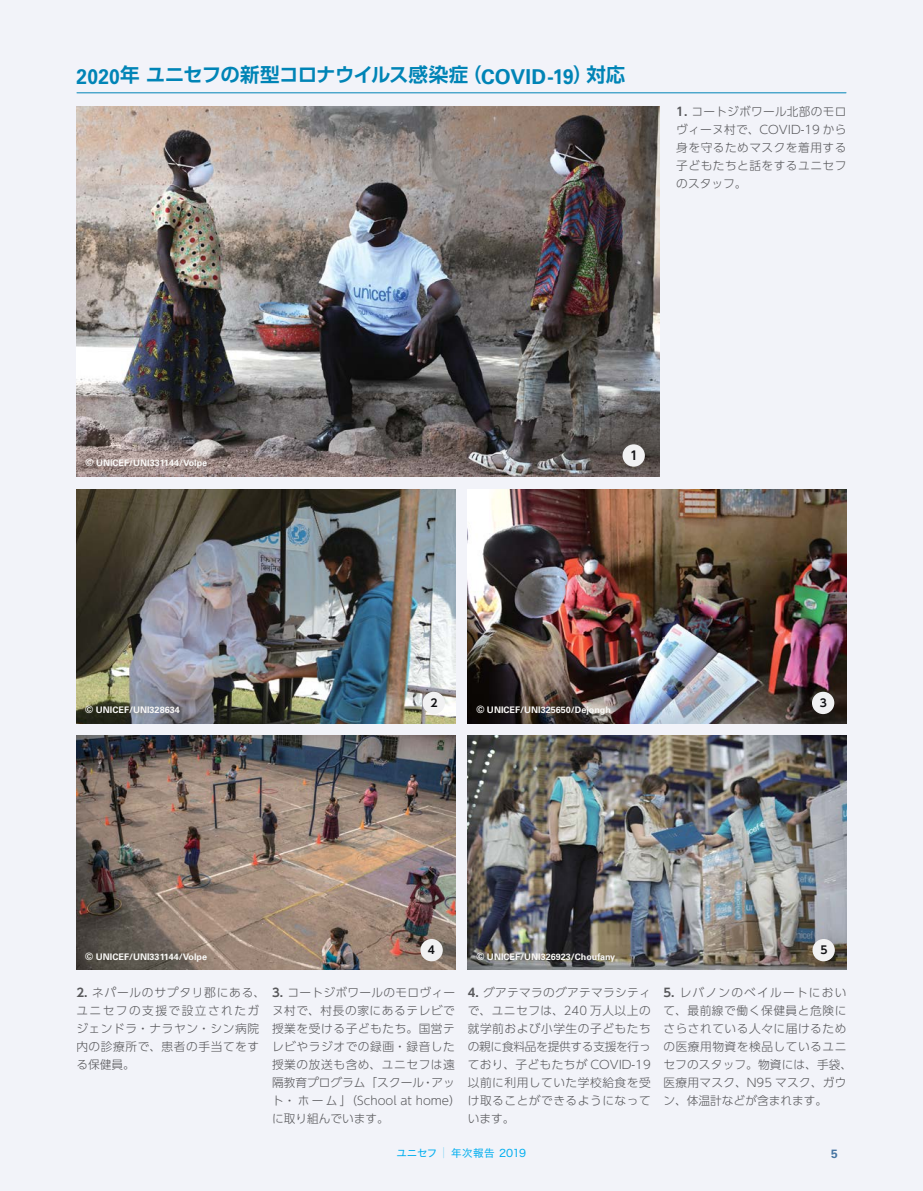
<style>
.page{position:relative;width:923px;height:1191px;background:#f2f3f9}
.page>*{position:absolute;margin:0;border:0;box-sizing:border-box;transform-origin:0 0}
.t1{font:700 19.5px "UD Shin Go Pro De";letter-spacing:-.035em;color:#0084b6}
.t2{font:700 12px "Univers LT Std";color:#4876a3}
.t3{font:700 12px "UD Shin Go Pro De";color:#101013}
.t4{font:300 11.7px/18px "UD Shin Go Pro";letter-spacing:.045em;color:#58585b}
.t5{font:700 10.8px "UD Shin Go Pro De";color:#101013}
.t6{font:10.5px "Hira Kaku Std W4";letter-spacing:-.02em;color:#00aeef}
.t7{font:700 9px "Univers LT Std";color:#f9f8f6}
.s1{font-family:"Univers LT Std";font-size:21px}
.s2{font-family:"Univers LT Std";font-size:20.4px}
.s3{font-family:"UD Shin Go Pro De";font-weight:700}
.s4{font-size:10.05px}
.s5{font-family:"Hira Kaku Std W0";font-size:11.55px}
</style>
<div class="page">
<img style="left:77px;top:106px;width:582px;height:370px">
<div style="left:622px;top:444px;width:23px;height:23px;background:#f1f1f2;border-radius:50%"></div>
<img style="left:77px;top:489px;width:378px;height:234px">
<div style="left:422px;top:692px;width:23px;height:22px;background:#f1f1f2;border-radius:50%"></div>
<img style="left:468px;top:489px;width:378px;height:234px">
<div style="left:812px;top:692px;width:22px;height:22px;background:#f1f1f2;border-radius:50%"></div>
<img style="left:77px;top:736px;width:378px;height:233px">
<div style="left:420px;top:939px;width:23px;height:22px;background:#f1f1f2;border-radius:50%"></div>
<img style="left:468px;top:736px;width:378px;height:233px">
<div style="left:812px;top:939px;width:23px;height:22px;background:#f1f1f2;border-radius:50%"></div>
<hr style="left:77px;top:92px;width:769px;height:1px;background:#0084b6">
<h1 class="t1" style="left:77px;top:59px;width:550px"><span class="s1">2020</span>年ユニセフの新型コロナウイルス感染症（<span class="s2">COVID-</span><span class="s1">19</span>）対応</h1>
<p class="t4" style="left:676px;top:102px;width:172px;text-align:justify"><span class="s3">1.</span> コートジボワール北部のモロヴィーヌ村で、COVID-19 から身を守るためマスクを着用する子どもたちと話をするユニセフのスタッフ。</p>
<p class="t7" style="left:85px;top:458px;width:123px"><span class="s4">©</span> UNICEF/UNI331144/Volpe</p>
<p class="t7" style="left:85px;top:704px;width:96px"><span class="s4">©</span> UNICEF/UNI328634</p>
<p class="t7" style="left:85px;top:951px;width:123px"><span class="s4">©</span> UNICEF/UNI331144/Volpe</p>
<p class="t3" style="left:630px;top:445px;width:9px">1</p>
<p class="t5" style="left:430px;top:694px;width:9px">2</p>
<p class="t7" style="left:476px;top:704px;width:136px"><span class="s4">©</span> UNICEF/UNI325650/Dejongh</p>
<p class="t5" style="left:428px;top:941px;width:9px">4</p>
<p class="t7" style="left:476px;top:951px;width:140px"><span class="s4">©</span> UNICEF/UNI326923/Choufany</p>
<p class="t5" style="left:820px;top:694px;width:9px">3</p>
<p class="t5" style="left:820px;top:941px;width:9px">5</p>
<p class="t4" style="left:76px;top:983px;width:190px"><span class="s3">2.</span> ネパールのサプタリ郡にある、ユニセフの支援で設立されたガジェンドラ・ナラヤン・シン病院内の診療所で、患者の手当てをする保健員。</p>
<p class="t4" style="left:272px;top:983px;width:190px"><span class="s3">3.</span> コートジボワールのモロヴィーヌ村で、村長の家にあるテレビで授業を受ける子どもたち。国営テレビやラジオでの録画・録音した授業の放送も含め、ユニセフは遠隔教育プログラム「スクール・アット・ホーム」（School at home）に取り組んでいます。</p>
<p class="t4" style="left:468px;top:982px;width:184px;text-align:justify"><span class="s3">4.</span> グアテマラのグアテマラシティで、ユニセフは、240 万人以上の就学前および小学生の子どもたちの親に食料品を提供する支援を行っており、子どもたちが COVID-19以前に利用していた学校給食を受け取ることができるようになっています。</p>
<p class="t4" style="left:663px;top:982px;width:190px"><span class="s3">5.</span> レバノンのベイルートにおいて、最前線で働く保健員と危険にさらされている人々に届けるための医療用物資を検品しているユニセフのスタッフ。物資には、手袋、医療用マスク、N95 マスク、ガウン、体温計などが含まれます。</p>
<p class="t6" style="left:396px;top:1144px;width:131px">ユニセフ <span class="s5">￨</span> 年次報告 2019</p>
<p class="t2" style="left:831px;top:1146px;width:8px">5</p>
</div>
